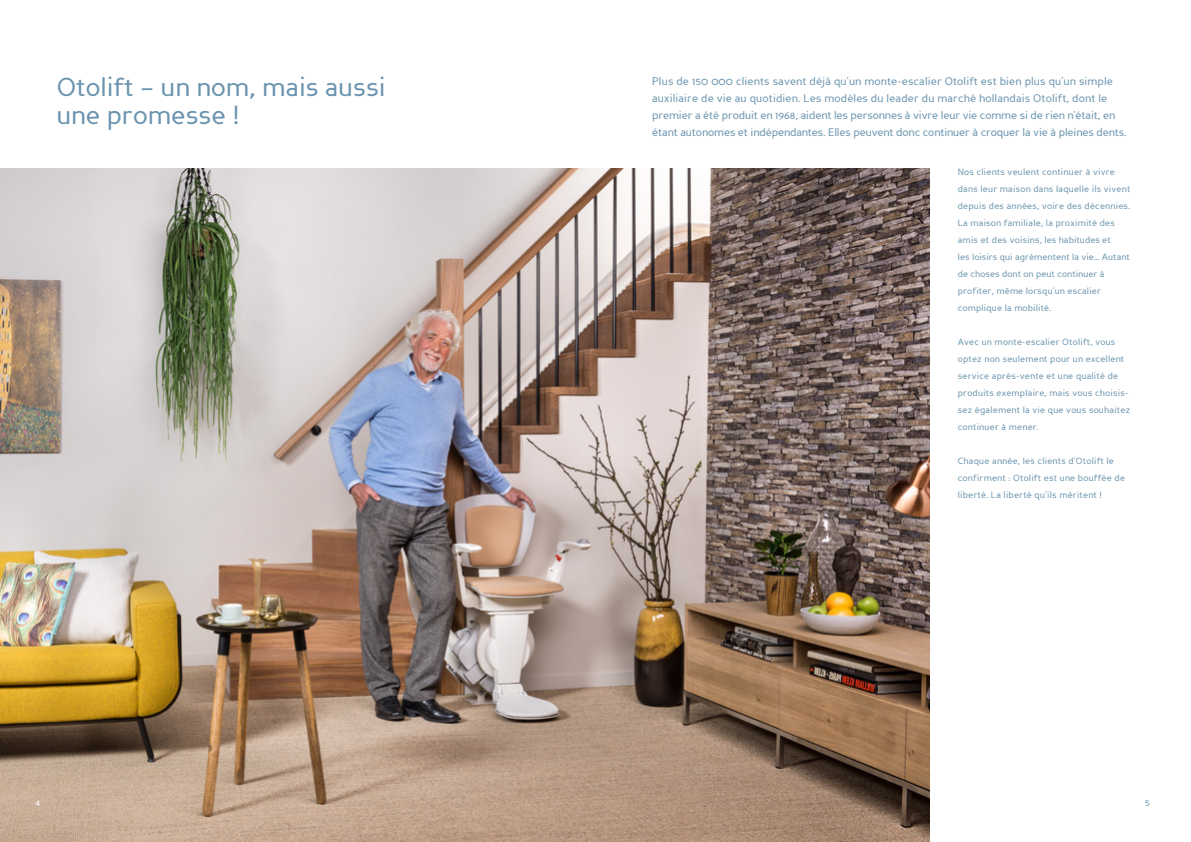
<style>
.page{position:relative;width:1191px;height:842px;background:#fff}
.page>*{position:absolute;margin:0;border:0;box-sizing:border-box;transform-origin:0 0}
.t1{font:26px/28px "Perspective Sans";color:#6993ae}
.t2{font:11px/17px "Perspective Sans";letter-spacing:-.01em;color:#6993ae}
.t3{font:10px "Perspective Sans";color:#fff}
.t4{font:10px "Perspective Sans";color:#6993ae}
.t5{font:9px/17px "Perspective Sans";letter-spacing:.025em;color:#6993ae}
</style>
<div class="page">
<img style="left:0;top:169px;width:929px;height:673px">
<h1 class="t1" style="left:57px;top:73px;width:330px">Otolift – un nom, mais aussi une promesse !</h1>
<p class="t2" style="left:652px;top:73px;width:476px">Plus de 150 000 clients savent déjà qu’un monte-escalier Otolift est bien plus qu’un simple auxiliaire de vie au quotidien. Les modèles du leader du marché hollandais Otolift, dont le premier a été produit en 1968, aident les personnes à vivre leur vie comme si de rien n’était, en étant autonomes et indépendantes. Elles peuvent donc continuer à croquer la vie à pleines dents.</p>
<p class="t5" style="left:957px;top:164px;width:174px">Nos clients veulent continuer à vivre dans leur maison dans laquelle ils vivent depuis des années, voire des décennies.<br>La maison familiale, la proximité des amis et des voisins, les habitudes et<br>les loisirs qui agrémentent la vie… Autant de choses dont on peut continuer à profiter, même lorsqu’un escalier complique la mobilité.</p>
<p class="t5" style="left:957px;top:334px;width:174px">Avec un monte-escalier Otolift, vous optez non seulement pour un excellent service après-vente et une qualité de produits exemplaire, mais vous choisis&shy;sez également la vie que vous souhaitez continuer à mener.</p>
<p class="t5" style="left:957px;top:453px;width:169px">Chaque année, les clients d’Otolift le confirment : Otolift est une bouffée de liberté. La liberté qu’ils méritent !</p>
<p class="t3" style="left:35px;top:797px;width:7px">4</p>
<p class="t4" style="left:1144px;top:797px;width:7px">5</p>
</div>
